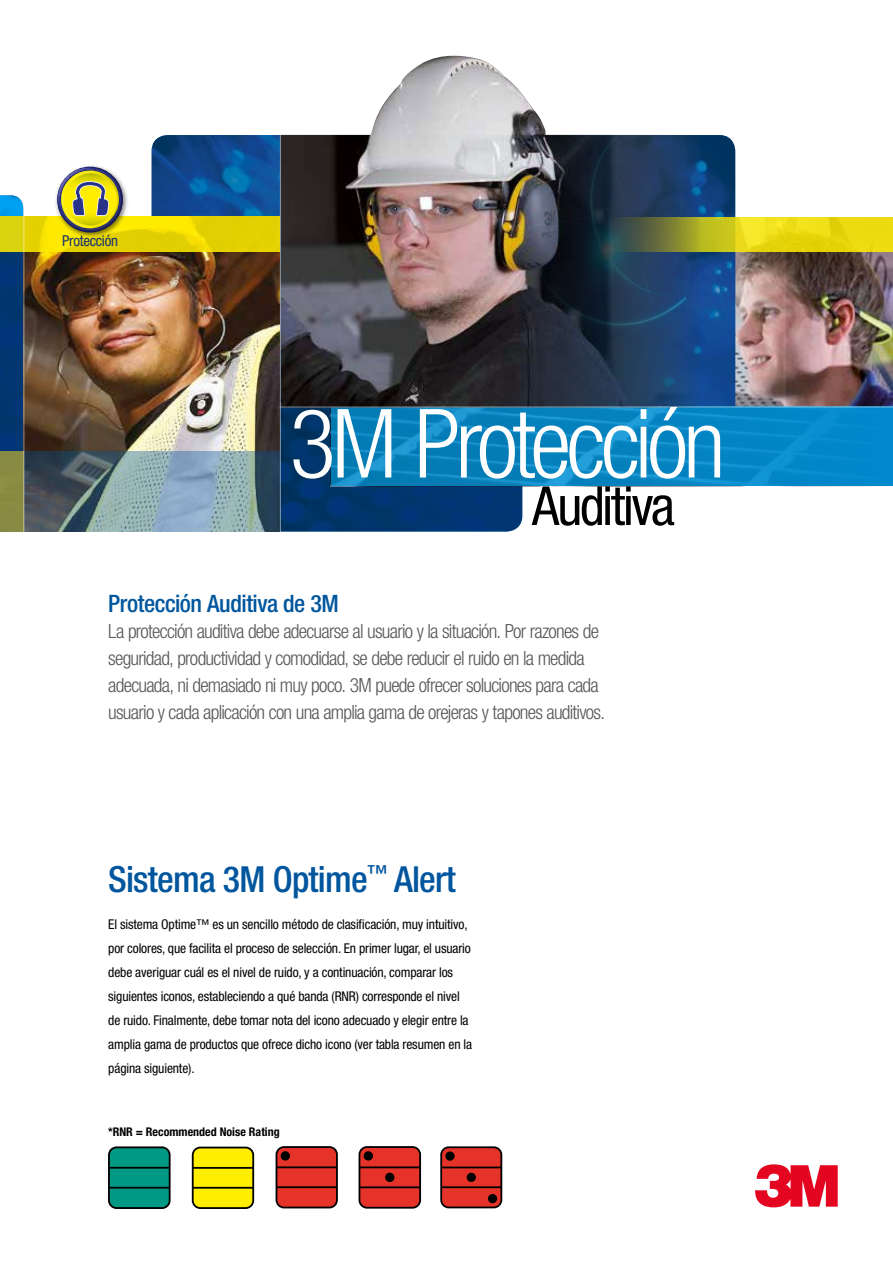
<style>
.page{position:relative;width:893px;height:1263px;background:#fff}
.page>*{position:absolute;margin:0;border:0;box-sizing:border-box;transform-origin:0 0}
.t1{font:300 condensed 95.7px "Helvetica Neue LT Std";letter-spacing:-.055em;color:#fff}
.t2{font:condensed 54px "Helvetica Neue LT Std";letter-spacing:-.045em;color:#000}
.t3{font:500 condensed 36px "Helvetica Neue LT Std";letter-spacing:-.02em;color:#00569e}
.t4{font:500 condensed 24px "Helvetica Neue LT Std";letter-spacing:-.02em;color:#00569e}
.t5{font:300 condensed 19.5px/27px "Helvetica Neue LT Std";letter-spacing:-.04em;color:#575756}
.t6{font:condensed 15px "Helvetica Neue LT Std";letter-spacing:-.02em;color:#163072}
.t7{font:condensed 13.5px/24px "Helvetica Neue LT Std";letter-spacing:-.01em;color:#000}
.t8{font:700 condensed 12px "Helvetica Neue LT Std";color:#000}
</style>
<div class="page">
<div style="left:109px;top:1147px;width:61px;height:61px;background:#009984;border-radius:8px"></div>
<hr style="left:109px;top:1187px;width:61px;height:1px;background:#000">
<hr style="left:109px;top:1167px;width:61px;height:1px;background:#000">
<div style="left:108px;top:1146px;width:63px;height:63px;border:2px solid #000;border-radius:8px"></div>
<div style="left:193px;top:1147px;width:60px;height:61px;background:#fe0;border-radius:8px"></div>
<hr style="left:193px;top:1187px;width:60px;height:2px;background:#000">
<hr style="left:193px;top:1167px;width:60px;height:2px;background:#000">
<div style="left:192px;top:1147px;width:62px;height:62px;border:2px solid #000;border-radius:8px"></div>
<div style="left:276px;top:1147px;width:61px;height:60px;background:#e63329;border-radius:8px"></div>
<hr style="left:276px;top:1186px;width:61px;height:2px;background:#000">
<hr style="left:276px;top:1166px;width:61px;height:2px;background:#000">
<div style="left:276px;top:1146px;width:62px;height:62px;border:2px solid #000;border-radius:8px"></div>
<div style="left:281px;top:1151px;width:9px;height:9px;background:#000;border-radius:50%"></div>
<div style="left:359px;top:1147px;width:61px;height:61px;background:#e63329;border-radius:8px"></div>
<hr style="left:359px;top:1186px;width:61px;height:2px;background:#000">
<hr style="left:359px;top:1166px;width:61px;height:2px;background:#000">
<div style="left:359px;top:1146px;width:62px;height:62px;border:2px solid #000;border-radius:8px"></div>
<div style="left:364px;top:1151px;width:9px;height:9px;background:#000;border-radius:50%"></div>
<div style="left:385px;top:1173px;width:9px;height:9px;background:#000;border-radius:50%"></div>
<div style="left:441px;top:1147px;width:60px;height:60px;background:#e63329;border-radius:8px"></div>
<hr style="left:441px;top:1186px;width:60px;height:2px;background:#000">
<hr style="left:441px;top:1166px;width:60px;height:2px;background:#000">
<div style="left:440px;top:1146px;width:62px;height:62px;border:2px solid #000;border-radius:8px"></div>
<svg style="left:445px;top:1151px;width:10px;height:10px"></svg>
<div style="left:467px;top:1173px;width:9px;height:9px;background:#000;border-radius:50%"></div>
<div style="left:488px;top:1194px;width:9px;height:9px;background:#000;border-radius:50%"></div>
<svg style="left:755px;top:1164px;width:83px;height:43px"></svg>
<img style="left:735px;top:252px;width:158px;height:154px">
<img style="left:152px;top:135px;width:583px;height:174px">
<img style="left:281px;top:407px;width:241px;height:125px">
<svg style="left:331px;top:407px;width:562px;height:79px"></svg>
<div style="left:329px;top:309px;width:406px;height:98px;background:#124896"></div>
<img style="left:0;top:195px;width:23px;height:21px">
<img style="left:0;top:252px;width:23px;height:199px">
<img style="left:24px;top:252px;width:256px;height:199px">
<svg style="left:0;top:216px;width:280px;height:36px;fill:#e3d102"></svg>
<svg style="left:0;top:451px;width:280px;height:81px"></svg>
<svg style="left:700px;top:217px;width:193px;height:35px"></svg>
<img style="left:281px;top:56px;width:419px;height:350px">
<img style="left:50px;top:193px;width:26px;height:46px">
<img style="left:76px;top:165px;width:54px;height:74px">
<svg style="left:57px;top:167px;width:66px;height:65px"></svg>
<hr style="left:280px;top:406px;width:613px;height:1px;background:#fff">
<hr style="left:280px;top:121px;width:1px;height:430px;background:#fff">
<hr style="left:23px;top:187px;width:1px;height:353px;background:#fff">
<p class="t6" style="left:62px;top:232px;width:57px">Protección</p>
<h1 class="t1" style="left:290px;top:389px;width:437px">3M Protección</h1>
<h2 class="t2" style="left:532px;top:475px;width:144px">Auditiva</h2>
<h3 class="t4" style="left:108px;top:590px;width:232px">Protección Auditiva de 3M</h3>
<p class="t5" style="left:108px;top:617px;width:498px">La protección auditiva debe adecuarse al usuario y la situación. Por razones de seguridad, productividad y comodidad, se debe reducir el ruido en la medida adecuada, ni demasiado ni muy poco. 3M puede ofrecer soluciones para cada usuario y cada aplicación con una amplia gama de orejeras y tapones auditivos.</p>
<h3 class="t3" style="left:108px;top:857px;width:349px">Sistema 3M Optime<sup>™</sup> Alert</h3>
<p class="t7" style="left:108px;top:912px;width:365px">El sistema Optime™ es un sencillo método de clasificación, muy intuitivo, por colores, que facilita el proceso de selección. En primer lugar, el usuario debe averiguar cuál es el nivel de ruido, y a continuación, comparar los siguientes iconos, estableciendo a qué banda (RNR) corresponde el nivel de ruido. Finalmente, debe tomar nota del icono adecuado y elegir entre la amplia gama de productos que ofrece dicho icono (ver tabla resumen en la página siguiente).</p>
<p class="t8" style="left:108px;top:1124px;width:173px">*RNR = Recommended Noise Rating</p>
</div>
